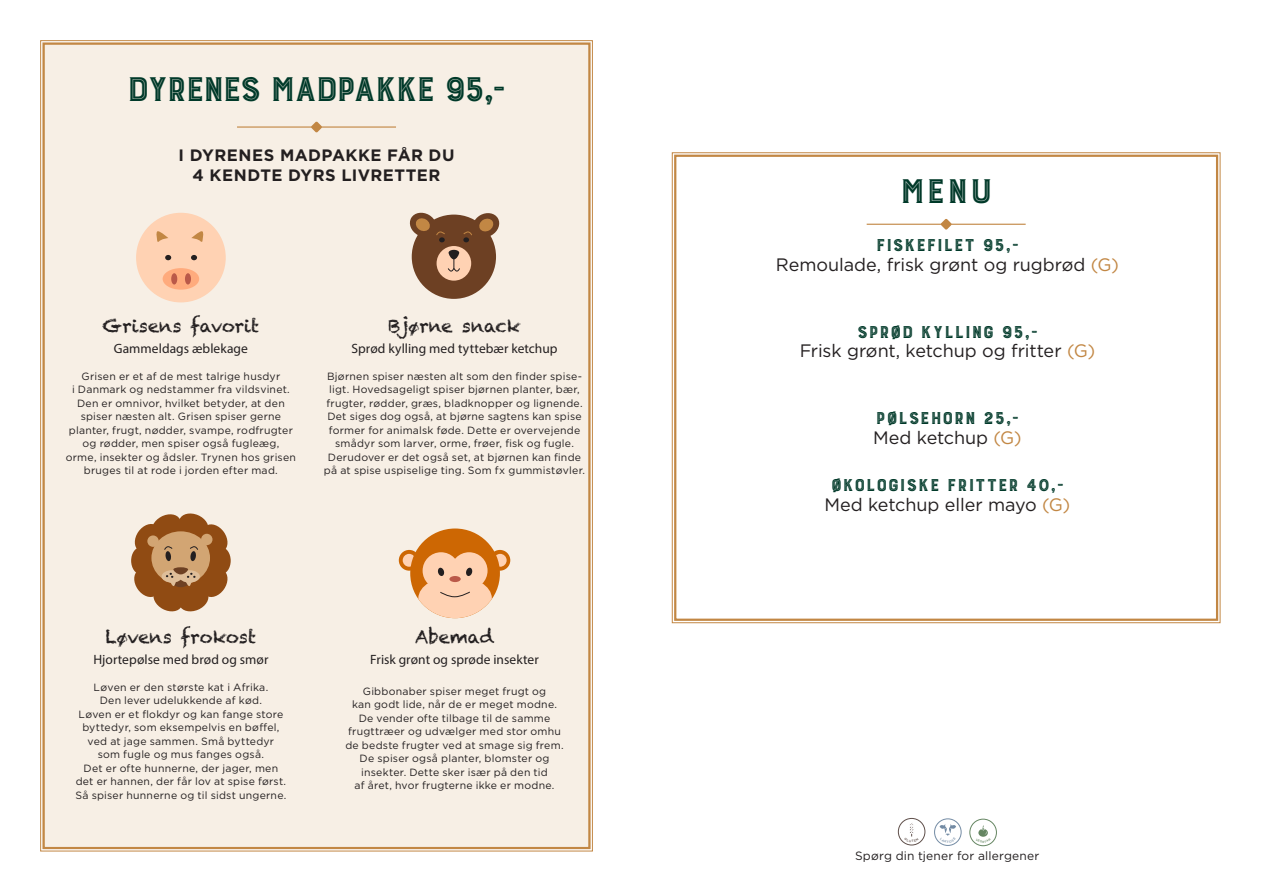
<style>
.page{position:relative;width:1263px;height:893px;background:#fff}
.page>*{position:absolute;margin:0;border:0;box-sizing:border-box;transform-origin:0 0}
.t1{font:45px "Burford Inline";letter-spacing:-.08em;color:#003929}
.t2{font:22.5px "Burford Inline";letter-spacing:-.005em;color:#003929}
.t3{font:18px "Gotham";letter-spacing:-.005em;color:#231f20}
.t4{font:18px "Chalkduster";letter-spacing:-.005em;color:#231f20}
.t5{font:700 16.5px/19.5px "Gotham";letter-spacing:.03em;color:#231f20;text-align:center}
.t6{font:13.5px "Myriad Pro";letter-spacing:.005em;color:#231f20}
.t7{font:12px "Gotham";letter-spacing:.02em;color:#231f20}
.t8{font:10.5px/13.5px "Gotham";letter-spacing:.02em;color:#231f20;text-align:center}
.s1{color:#c28744}
</style>
<div class="page">
<svg style="left:671px;top:152px;width:550px;height:471px"></svg>
<div style="left:674px;top:155px;width:544px;height:466px;border:2px solid #c28744"></div>
<div style="left:40px;top:40px;width:553px;height:812px;background:#f7efe5"></div>
<svg style="left:399px;top:550px;width:21px;height:21px"></svg>
<div style="left:403px;top:554px;width:13px;height:13px;background:#ffd2b3;border-radius:50%"></div>
<div style="left:489px;top:550px;width:21px;height:21px;background:#cd6703;border-radius:50%"></div>
<div style="left:494px;top:554px;width:13px;height:13px;background:#ffd2b3;border-radius:50%"></div>
<div style="left:410px;top:528px;width:90px;height:90px;background:#cd6703;border-radius:50%"></div>
<div style="left:423px;top:552px;width:36px;height:37px;background:#ffd2b3;border-radius:50%"></div>
<div style="left:451px;top:552px;width:37px;height:37px;background:#ffd2b3;border-radius:50%"></div>
<svg style="left:418px;top:568px;width:74px;height:50px"></svg>
<div style="left:412px;top:215px;width:84px;height:84px;background:#6d4023;border-radius:50%"></div>
<div style="left:437px;top:246px;width:34px;height:35px;background:#ffd2b3;border-radius:50%"></div>
<svg style="left:448px;top:250px;width:12px;height:22px"></svg>
<svg style="left:463px;top:211px;width:38px;height:31px"></svg>
<svg style="left:408px;top:211px;width:37px;height:31px"></svg>
<div style="left:136px;top:213px;width:90px;height:89px;background:#ffd2b3;border-radius:50%"></div>
<svg style="left:165px;top:255px;width:6px;height:5px"></svg>
<svg style="left:191px;top:255px;width:6px;height:5px"></svg>
<div style="left:163px;top:268px;width:36px;height:22px;background:#ffab7d;border-radius:50%"></div>
<div style="left:171px;top:273px;width:6px;height:12px;background:#ba5949;border-radius:50%"></div>
<div style="left:185px;top:273px;width:6px;height:12px;background:#ba5949;border-radius:50%"></div>
<svg style="left:156px;top:231px;width:12px;height:11px"></svg>
<svg style="left:191px;top:231px;width:13px;height:11px"></svg>
<div style="left:211px;top:547px;width:20px;height:27px;background:#904b13;border-radius:50%"></div>
<div style="left:131px;top:547px;width:20px;height:27px;background:#904b13;border-radius:50%"></div>
<div style="left:141px;top:520px;width:79px;height:79px;background:#904b13;border-radius:50%"></div>
<div style="left:151px;top:531px;width:59px;height:53px;background:#d2a573;border-radius:50%"></div>
<svg style="left:133px;top:567px;width:96px;height:46px"></svg>
<svg style="left:134px;top:512px;width:95px;height:49px"></svg>
<div style="left:147px;top:535px;width:12px;height:12px;background:#d2a573;border-radius:50%"></div>
<div style="left:201px;top:534px;width:11px;height:11px;background:#d2a573;border-radius:50%"></div>
<div style="left:934px;top:819px;width:27px;height:27px;border:1px solid #738ba4;border-radius:50%"></div>
<div style="left:898px;top:818px;width:27px;height:27px;border:1px solid #5f4f4a;border-radius:50%"></div>
<div style="left:970px;top:819px;width:27px;height:27px;border:1px solid #658662;border-radius:50%"></div>
<svg style="left:311px;top:122px;width:11px;height:11px"></svg>
<hr style="left:237px;top:126px;width:159px;height:2px;background:#c28744">
<svg style="left:941px;top:219px;width:11px;height:11px"></svg>
<hr style="left:867px;top:224px;width:159px;height:1px;background:#c28744">
<svg style="left:939px;top:824px;width:17px;height:19px"></svg>
<svg style="left:904px;top:823px;width:15px;height:19px"></svg>
<svg style="left:975px;top:825px;width:16px;height:18px"></svg>
<p class="t1" style="left:126px;top:66px;width:383px">DYRENES MADPAKKE 95,-</p>
<p class="t5" style="left:179px;top:145px;width:277px">I DYRENES MADPAKKE FÅR DU<br>4 KENDTE DYRS LIVRETTER</p>
<p class="t4" style="left:102px;top:315px;width:158px">Grisens favorit</p>
<p class="t6" style="left:114px;top:340px;width:136px">Gammeldags æblekage</p>
<p class="t8" style="left:66px;top:369px;width:232px">Grisen er et af de mest talrige husdyr<br>i Danmark og nedstammer fra vildsvinet.<br>Den er omnivor, hvilket betyder, at den spiser næsten alt. Grisen spiser gerne planter, frugt, nødder, svampe, rodfrugter og rødder, men spiser også fugleæg, orme, insekter og ådsler. Trynen hos grisen bruges til at rode i jorden efter mad.</p>
<p class="t4" style="left:389px;top:315px;width:133px">Bjørne snack</p>
<p class="t6" style="left:351px;top:340px;width:208px">Sprød kylling med tyttebær ketchup</p>
<p class="t8" style="left:326px;top:369px;width:258px">Bjørnen spiser næsten alt som den finder spise&shy;ligt. Hovedsageligt spiser bjørnen planter, bær, frugter, rødder, græs, bladknopper og lignende.<br>Det siges dog også, at bjørne sagtens kan spise former for animalsk føde. Dette er overvejende smådyr som larver, orme, frøer, fisk og fugle.</p>
<p class="t8" style="left:324px;top:450px;width:263px">Derudover er det også set, at bjørnen kan finde på at spise uspiselige ting. Som fx gummistøvler.</p>
<p class="t4" style="left:106px;top:626px;width:152px">Løvens frokost</p>
<p class="t6" style="left:93px;top:651px;width:177px">Hjortepølse med brød og smør</p>
<p class="t8" style="left:75px;top:680px;width:212px">Løven er den største kat i Afrika.<br>Den lever udelukkende af kød.<br>Løven er et flokdyr og kan fange store byttedyr, som eksempelvis en bøffel, ved at jage sammen. Små byttedyr som fugle og mus fanges også.<br>Det er ofte hunnerne, der jager, men det er hannen, der får lov at spise først.<br>Så spiser hunnerne og til sidst ungerne.</p>
<p class="t4" style="left:415px;top:626px;width:80px">Abemad</p>
<p class="t6" style="left:370px;top:651px;width:170px">Frisk grønt og sprøde insekter</p>
<p class="t8" style="left:345px;top:684px;width:220px">Gibbonaber spiser meget frugt og<br>kan godt lide, når de er meget modne.<br>De vender ofte tilbage til de samme frugttræer og udvælger med stor omhu de bedste frugter ved at smage sig frem.<br>De spiser også planter, blomster og insekter. Dette sker især på den tid<br>af året, hvor frugterne ikke er modne.</p>
<p class="t1" style="left:899px;top:167px;width:96px">MENU</p>
<p class="t2" style="left:875px;top:233px;width:145px">Fiskefilet 95,-</p>
<p class="t3" style="left:776px;top:253px;width:344px">Remoulade, frisk grønt og rugbrød <span class="s1">(G)</span></p>
<p class="t2" style="left:856px;top:320px;width:183px">sprød Kylling 95,-</p>
<p class="t3" style="left:800px;top:339px;width:297px">Frisk grønt, ketchup og fritter <span class="s1">(G)</span></p>
<p class="t2" style="left:875px;top:406px;width:146px">pølsehorn 25,-</p>
<p class="t3" style="left:873px;top:426px;width:150px">Med ketchup <span class="s1">(G)</span></p>
<p class="t2" style="left:830px;top:473px;width:235px">økologiske fritter 40,-</p>
<p class="t3" style="left:824px;top:493px;width:247px">Med ketchup eller mayo <span class="s1">(G)</span></p>
<p class="t7" style="left:855px;top:848px;width:186px">Spørg din tjener for allergener</p>
</div>
